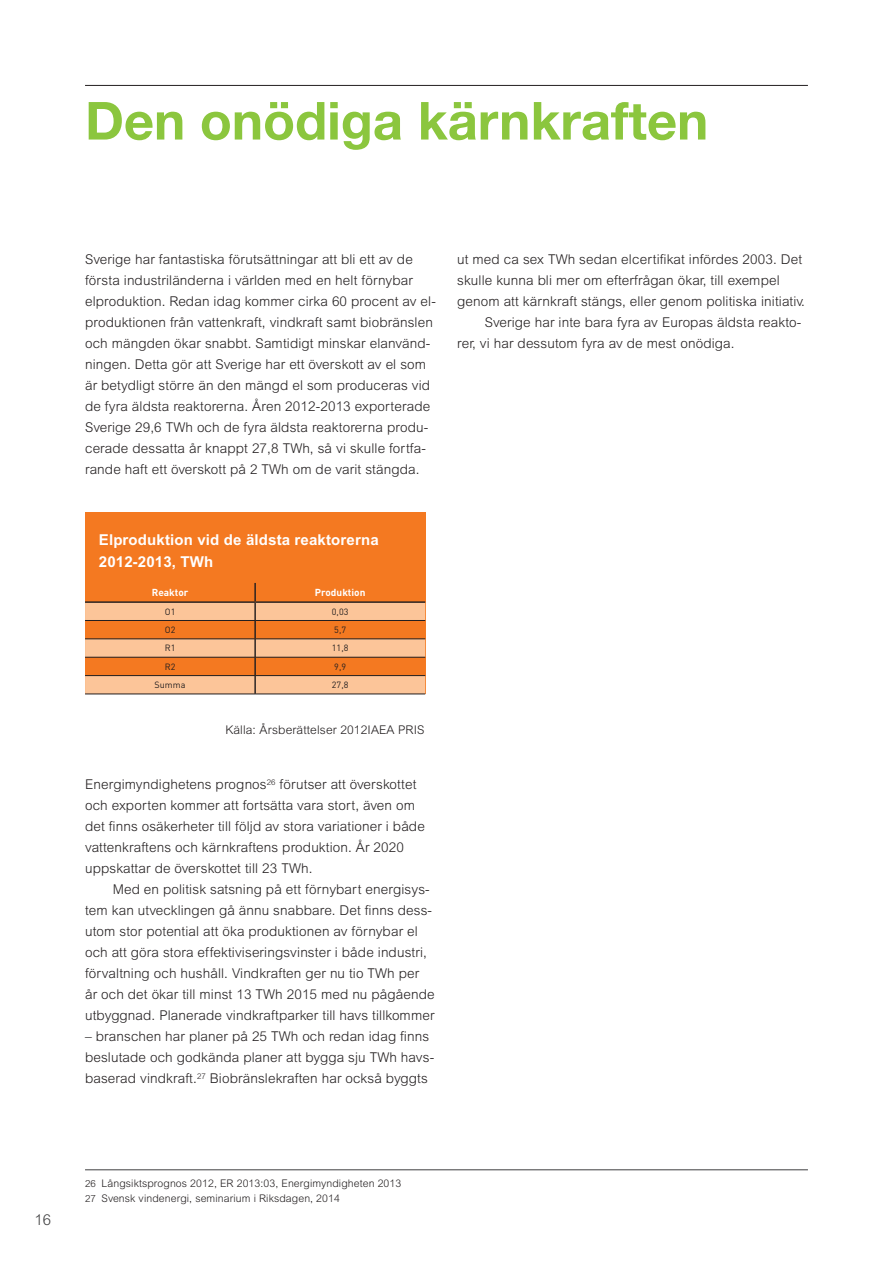
<style>
.page{position:relative;width:893px;height:1263px;background:#fff}
.page>*{position:absolute;margin:0;border:0;box-sizing:border-box;transform-origin:0 0}
.t1{font:700 52.5px "Helvetica Neue LT Std";color:#8bc63e}
.t2{font:700 15px/22.5px "Arial MT Std";letter-spacing:.01em;color:#fff}
.t3{font:300 15px "Arial MT Std";color:#3e3e3f}
.t4{font:300 13.5px/21px "Arial MT Std";letter-spacing:.01em;color:#231f20}
.t5{font:300 12px "Arial MT Std";letter-spacing:.01em;color:#231f20}
.t6{font:300 10.5px/15px "Arial MT Std";letter-spacing:.01em;color:#231f20}
.t7{font:700 10.05px "DIN Pro";color:#fff}
.t8{font:9px "DIN Pro";color:#231f20}
.s1{font-size:9.75px}
</style>
<div class="page">
<hr style="left:85px;top:1169px;width:723px;height:1px;background:#3e3e3f">
<hr style="left:85px;top:85px;width:723px;height:1px;background:#231f20">
<div style="left:85px;top:512px;width:341px;height:182px;background:#f47921"></div>
<svg style="left:85px;top:583px;width:340px;height:111px"></svg>
<hr style="left:85px;top:620px;width:170px;height:1px;background:#231f20">
<hr style="left:255px;top:620px;width:170px;height:1px;background:#231f20">
<hr style="left:85px;top:639px;width:170px;height:1px;background:#231f20">
<hr style="left:255px;top:639px;width:170px;height:1px;background:#231f20">
<hr style="left:85px;top:657px;width:170px;height:1px;background:#231f20">
<hr style="left:255px;top:657px;width:170px;height:1px;background:#231f20">
<hr style="left:85px;top:675px;width:170px;height:1px;background:#231f20">
<hr style="left:255px;top:675px;width:170px;height:1px;background:#231f20">
<hr style="left:85px;top:694px;width:170px;height:1px;background:#231f20">
<hr style="left:255px;top:694px;width:170px;height:1px;background:#231f20">
<h1 class="t1" style="left:85px;top:88px;width:625px">Den onödiga kärnkraften</h1>
<p class="t4" style="left:85px;top:249px;width:352px">Sverige har fantastiska förutsättningar att bli ett av de första industriländerna i världen med en helt förnybar elproduktion. Redan idag kommer cirka 60 procent av el&shy;produktionen från vattenkraft, vindkraft samt biobränslen och mängden ökar snabbt. Samtidigt minskar elanvänd&shy;ningen. Detta gör att Sverige har ett överskott av el som är betydligt större än den mängd el som produceras vid de fyra äldsta reaktorerna. Åren 2012-2013 exporterade Sverige 29,6 TWh och de fyra äldsta reaktorerna produ&shy;cerade dessatta år knappt 27,8 TWh, så vi skulle fortfa&shy;rande haft ett överskott på 2 TWh om de varit stängda.</p>
<p class="t4" style="left:457px;top:249px;width:347px">ut med ca sex TWh sedan elcertifikat infördes 2003. Det</p>
<p class="t4" style="left:457px;top:270px;width:324px">skulle kunna bli mer om efterfrågan ökar, till exempel</p>
<p class="t4" style="left:457px;top:291px;width:349px">genom att kärnkraft stängs, eller genom politiska initiativ.</p>
<p class="t4" style="left:485px;top:312px;width:318px">Sverige har inte bara fyra av Europas äldsta reakto-</p>
<p class="t4" style="left:457px;top:333px;width:279px">rer, vi har dessutom fyra av de mest onödiga.</p>
<p class="t2" style="left:99px;top:528px;width:281px">Elproduktion vid de äldsta reaktorerna<br>2012-2013, TWh</p>
<p class="t7" style="left:152px;top:586px;width:38px">Reaktor</p>
<p class="t7" style="left:315px;top:586px;width:52px">Produktion</p>
<p class="t8" style="left:165px;top:605px;width:12px">O1</p>
<p class="t8" style="left:332px;top:605px;width:18px">0,03</p>
<p class="t8" style="left:165px;top:624px;width:12px">O2</p>
<p class="t8" style="left:334px;top:624px;width:13px">5,7</p>
<p class="t8" style="left:165px;top:642px;width:12px">R1</p>
<p class="t8" style="left:332px;top:642px;width:18px">11,8</p>
<p class="t8" style="left:165px;top:660px;width:12px">R2</p>
<p class="t8" style="left:334px;top:660px;width:13px">9,9</p>
<p class="t8" style="left:155px;top:679px;width:32px">Summa</p>
<p class="t8" style="left:332px;top:679px;width:18px">27,8</p>
<p class="t5" style="left:226px;top:723px;width:200px">Källa: Årsberättelser 2012IAEA PRIS</p>
<p class="t4" style="left:85px;top:774px;width:341px">Energimyndighetens prognos<sup>26</sup> förutser att överskottet och exporten kommer att fortsätta vara stort, även om det finns osäkerheter till följd av stora variationer i både vattenkraftens och kärnkraftens produktion. År 2020 uppskattar de överskottet till 23 TWh.</p>
<p class="t4" style="left:85px;top:879px;width:351px;text-indent:28px">Med en politisk satsning på ett förnybart energisys&shy;tem kan utvecklingen gå ännu snabbare. Det finns dess&shy;utom stor potential att öka produktionen av förnybar el och att göra stora effektiviseringsvinster i både industri, förvaltning och hushåll. Vindkraften ger nu tio TWh per år och det ökar till minst 13 TWh 2015 med nu pågående utbyggnad. Planerade vindkraftparker till havs tillkommer</p>
<p class="t4" style="left:85px;top:1026px;width:351px">– branschen har planer på 25 TWh och redan idag finns beslutade och godkända planer att bygga sju TWh havs&shy;baserad vindkraft.<sup>27</sup> Biobränslekraften har också byggts</p>
<p class="t3" style="left:34px;top:1211px;width:18px">16</p>
<p class="t6" style="left:85px;top:1175px;width:318px"><span class="s1">26</span> Långsiktsprognos 2012, ER 2013:03, Energimyndigheten 2013<br><span class="s1">27</span> Svensk vindenergi, seminarium i Riksdagen, 2014</p>
</div>
